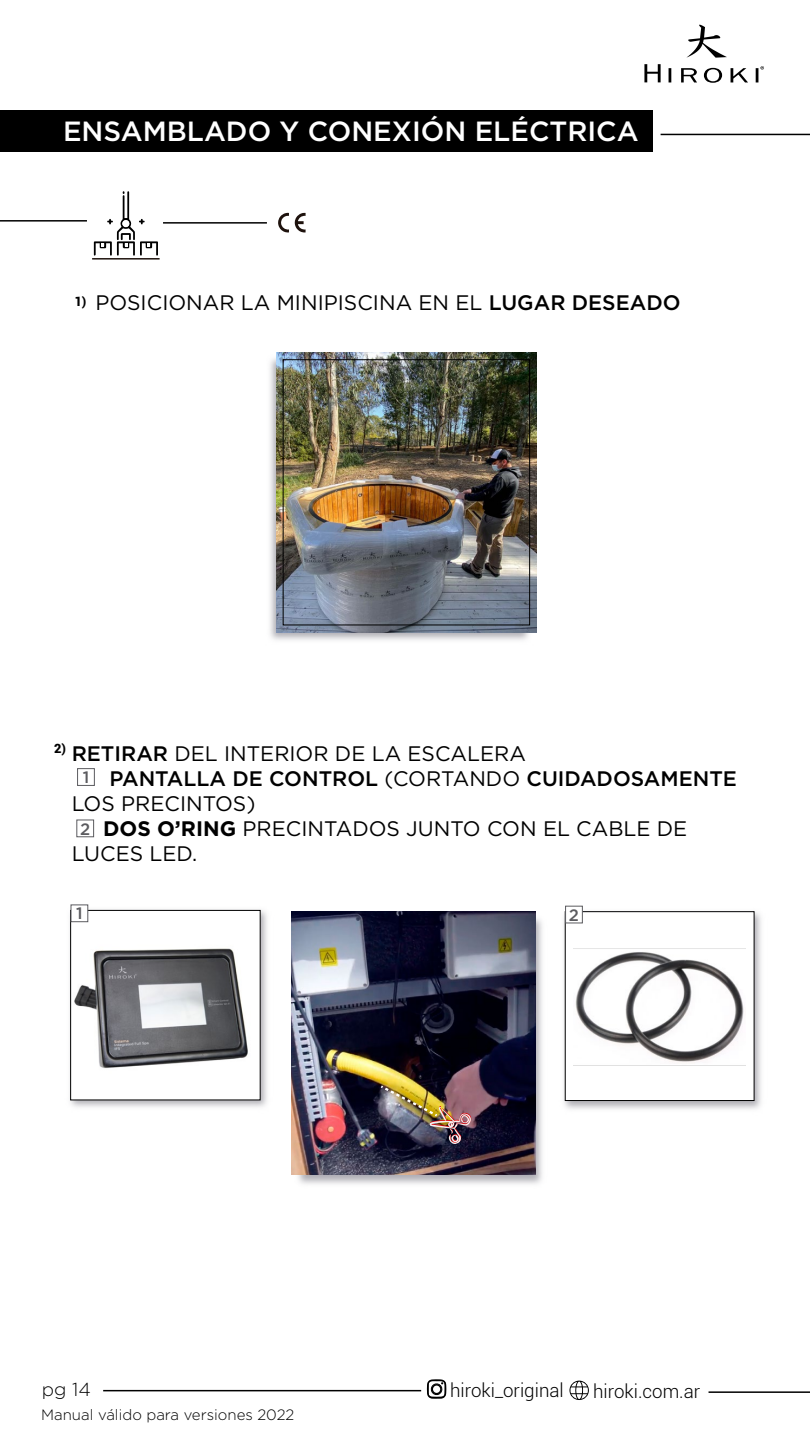
<style>
.page{position:relative;width:810px;height:1440px;background:#fff}
.page>*{position:absolute;margin:0;border:0;box-sizing:border-box;transform-origin:0 0}
.t1{font:500 27.75px "Gotham";color:#fff}
.t2{font:21px "Gotham";color:#000}
.t3{font:500 21px "Gotham";color:#000}
.t4{font:300 18.75px "Roboto";color:#000}
.t5{font:300 18.75px "Gotham";color:#000}
.t6{font:500 16.5px "Gotham";color:#5b5b5f}
.t7{font:300 15px "Gotham";color:#000}
.t8{font:900 12.75px "Roboto";color:#000}
.s1{font-weight:500}
.s2{font-weight:400}
.s3{font-weight:700}
</style>
<div class="page">
<img style="left:566px;top:905px;width:195px;height:204px">
<hr style="left:103px;top:1390px;width:318px;height:1px;background:#000">
<svg style="left:427px;top:1379px;width:19px;height:20px"></svg>
<div style="left:431px;top:1384px;width:11px;height:10px;border:2px solid #000;border-radius:50%"></div>
<svg style="left:569px;top:1381px;width:20px;height:19px"></svg>
<hr style="left:709px;top:1391px;width:101px;height:2px;background:#000">
<div style="left:0;top:110px;width:653px;height:42px;background:#000"></div>
<svg style="left:644px;top:64px;width:17px;height:18px"></svg>
<svg style="left:686px;top:25px;width:41px;height:33px"></svg>
<svg style="left:669px;top:66px;width:95px;height:17px"></svg>
<hr style="left:661px;top:134px;width:149px;height:1px;background:#000">
<hr style="left:0;top:220px;width:87px;height:2px;background:#000">
<hr style="left:163px;top:222px;width:104px;height:2px;background:#000">
<svg style="left:94px;top:191px;width:64px;height:65px"></svg>
<hr style="left:92px;top:258px;width:68px;height:2px;background:#1e120d">
<img style="left:270px;top:358px;width:267px;height:282px">
<img style="left:276px;top:352px;width:261px;height:280px">
<div style="left:283px;top:359px;width:247px;height:266px;border:1px solid #000"></div>
<div style="left:565px;top:911px;width:189px;height:190px;background:#fff;border:1px solid #000"></div>
<svg style="left:295px;top:213px;width:11px;height:19px"></svg>
<svg style="left:278px;top:213px;width:11px;height:20px"></svg>
<div style="left:77px;top:768px;width:18px;height:18px;background:#fff;border:1px solid #5b5b5f"></div>
<div style="left:565px;top:906px;width:18px;height:17px;background:#fff;border:1px solid #5b5b5f"></div>
<img style="left:291px;top:905px;width:275px;height:279px">
<img style="left:291px;top:912px;width:245px;height:263px">
<img style="left:378px;top:1083px;width:94px;height:61px">
<img style="left:70px;top:904px;width:197px;height:203px">
<div style="left:70px;top:910px;width:191px;height:190px;background:#fff;border:1px solid #000"></div>
<img style="left:74px;top:948px;width:174px;height:121px">
<div style="left:71px;top:905px;width:17px;height:17px;background:#fff;border:1px solid #5b5b5f"></div>
<div style="left:76px;top:820px;width:18px;height:17px;background:#fff;border:1px solid #5b5b5f"></div>
<img style="left:574px;top:948px;width:171px;height:118px">
<h1 class="t1" style="left:63px;top:113px;width:577px">ENSAMBLADO Y CONEXIÓN ELÉCTRICA</h1>
<p class="t8" style="left:74px;top:292px;width:13px">1)</p>
<p class="t2" style="left:95px;top:289px;width:587px">POSICIONAR LA MINIPISCINA EN EL <span class="s1">LUGAR DESEADO</span></p>
<p class="t8" style="left:54px;top:739px;width:13px">2)</p>
<p class="t2" style="left:72px;top:740px;width:456px"><span class="s1">RETIRAR</span> DEL INTERIOR DE LA ESCALERA</p>
<p class="t3" style="left:110px;top:765px;width:629px">PANTALLA DE CONTROL <span class="s2">(CORTANDO</span> CUIDADOSAMENTE</p>
<p class="t2" style="left:72px;top:790px;width:185px">LOS PRECINTOS)</p>
<p class="t2" style="left:103px;top:815px;width:586px"><span class="s3">DOS O’RING</span> PRECINTADOS JUNTO CON EL CABLE DE</p>
<p class="t2" style="left:72px;top:840px;width:127px">LUCES LED.</p>
<p class="t6" style="left:83px;top:766px;width:8px">1</p>
<p class="t6" style="left:80px;top:818px;width:12px">2</p>
<p class="t6" style="left:76px;top:903px;width:8px">1</p>
<p class="t6" style="left:569px;top:904px;width:12px">2</p>
<p class="t5" style="left:42px;top:1378px;width:51px">pg 14</p>
<p class="t4" style="left:450px;top:1378px;width:115px">hiroki_original</p>
<p class="t4" style="left:593px;top:1379px;width:109px">hiroki.com.ar</p>
<p class="t7" style="left:41px;top:1405px;width:255px">Manual válido para versiones 2022</p>
</div>
